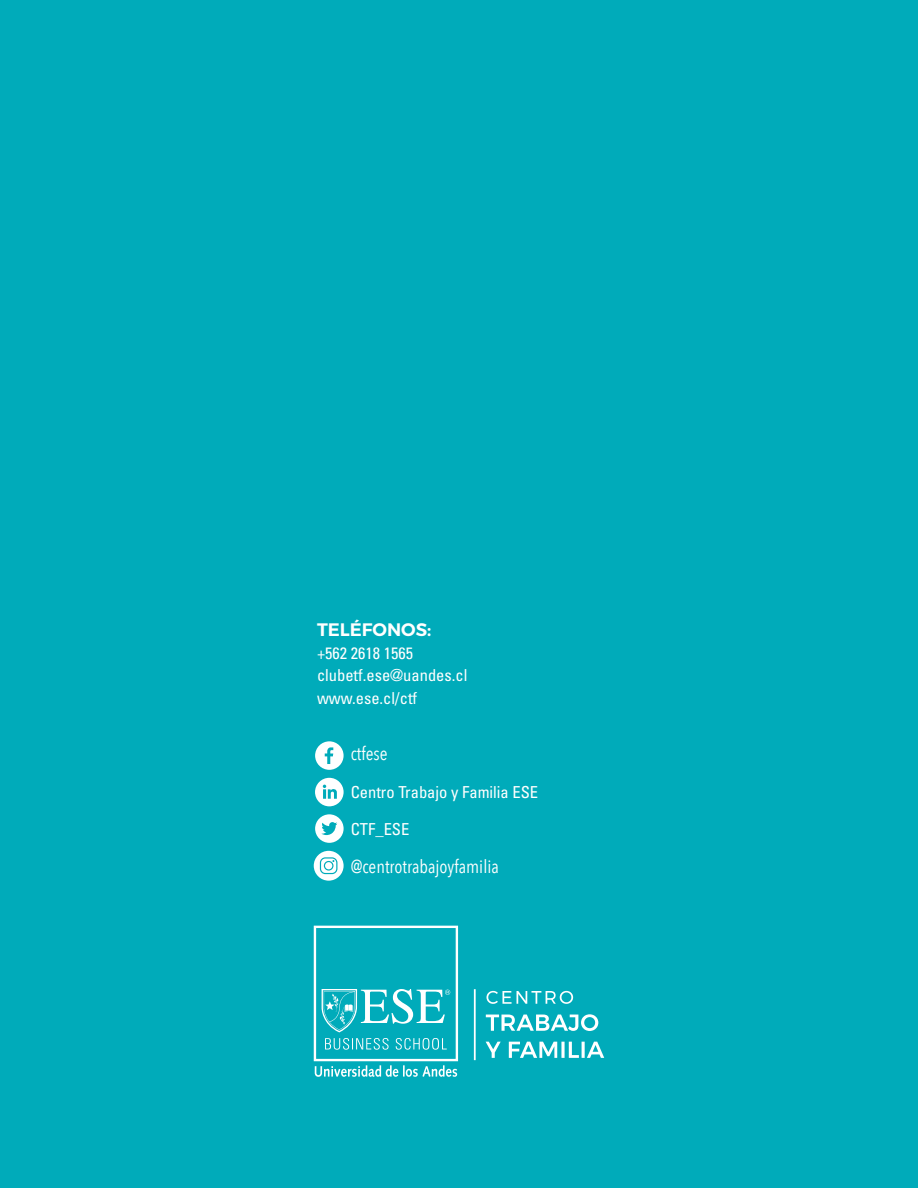
<style>
.page{position:relative;width:918px;height:1188px;background:#00abba}
.page>*{position:absolute;margin:0;border:0;box-sizing:border-box;transform-origin:0 0}
.t1{font:18.3px "Avenir Next Condensed";color:#fff}
.t2{font:600 18px "Montserrat";color:#fff}
.t3{font:condensed 16.5px/22.5px "Univers LT Std";color:#fff}
</style>
<div class="page">
<hr style="left:474px;top:989px;width:2px;height:71px;background:#fff">
<svg style="left:486px;top:991px;width:87px;height:13px"></svg>
<svg style="left:486px;top:1042px;width:118px;height:16px"></svg>
<svg style="left:486px;top:1014px;width:112px;height:17px"></svg>
<div style="left:314px;top:926px;width:144px;height:135px;border:2px solid #fff"></div>
<svg style="left:322px;top:989px;width:128px;height:43px"></svg>
<svg style="left:325px;top:1038px;width:122px;height:12px"></svg>
<svg style="left:315px;top:1065px;width:142px;height:12px"></svg>
<svg style="left:314px;top:851px;width:30px;height:30px"></svg>
<svg style="left:315px;top:778px;width:29px;height:28px"></svg>
<svg style="left:315px;top:814px;width:29px;height:29px"></svg>
<svg style="left:315px;top:741px;width:29px;height:29px"></svg>
<p class="t2" style="left:317px;top:615px;width:116px">TELÉFONOS:</p>
<p class="t3" style="left:317px;top:641px;width:152px">+562 2618 1565 clubetf.ese@uandes.cl www.ese.cl/ctf</p>
<p class="t1" style="left:351px;top:738px;width:38px">ctfese</p>
<p class="t3" style="left:351px;top:781px;width:189px">Centro Trabajo y Familia ESE</p>
<p class="t3" style="left:351px;top:817px;width:60px">CTF_ESE</p>
<p class="t1" style="left:351px;top:851px;width:150px">@centrotrabajoyfamilia</p>
</div>
